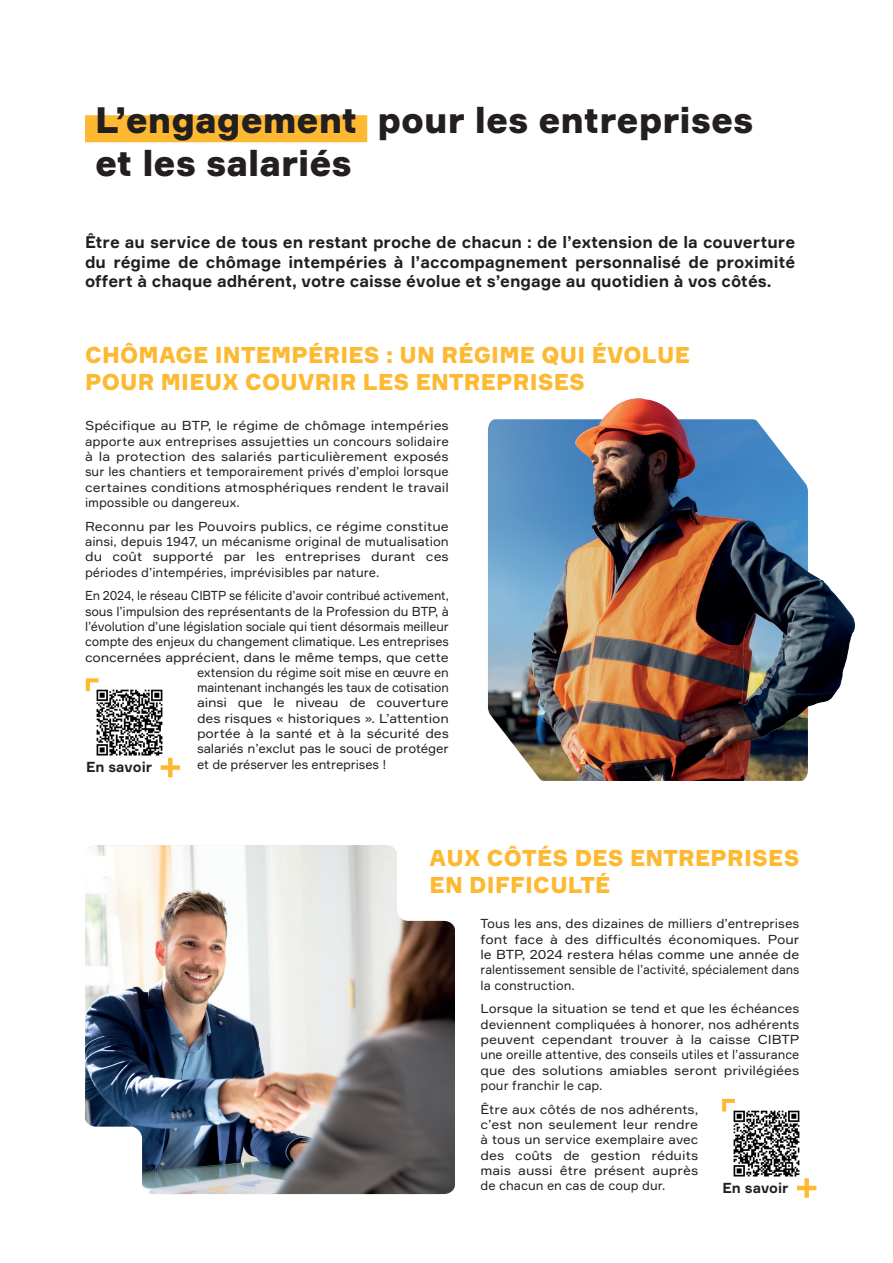
<style>
.page{position:relative;width:893px;height:1263px;background:#fff}
.page>*{position:absolute;margin:0;border:0;box-sizing:border-box;transform-origin:0 0}
.t1{font:900 36px/43.2px "Formular";color:#231f20}
.t2{font:900 22.5px/27px "Formular";letter-spacing:.01em;color:#fdb931}
.t3{font:700 16.5px/19.8px "Formular";color:#231f20;text-align:justify}
.t4{font:700 14.25px "Formular";color:#231f20}
.t5{font:12.75px/15.3px "Formular";letter-spacing:-.01em;color:#231f20;text-align:justify;scale:1.1 1}
.t6{font:12.75px "Formular";letter-spacing:-.01em;color:#231f20}
.t7{font:12.75px/15.3px "Formular";letter-spacing:-.01em;color:#231f20;text-align:justify;scale:1.05 1}
.t8{font:12.75px/15.3px "Formular";letter-spacing:-.01em;color:#231f20;text-align:justify;scale:1.04 1}
.t9{font:12.75px/15.3px "Formular";letter-spacing:-.01em;color:#231f20;text-align:justify;scale:1.08 1}
.t10{font:12.75px "Formular";letter-spacing:-.01em;color:#231f20;scale:.95 1}
</style>
<div class="page">
<img style="left:96px;top:689px;width:67px;height:67px">
<svg style="left:161px;top:758px;width:19px;height:19px"></svg>
<svg style="left:85px;top:677px;width:14px;height:15px"></svg>
<img style="left:733px;top:1110px;width:67px;height:67px">
<svg style="left:797px;top:1178px;width:19px;height:20px"></svg>
<svg style="left:721px;top:1098px;width:15px;height:14px"></svg>
<div style="left:85px;top:115px;width:282px;height:27px;background:#fdb931"></div>
<img style="left:85px;top:845px;width:370px;height:349px">
<img style="left:488px;top:419px;width:44px;height:350px">
<img style="left:532px;top:398px;width:324px;height:383px">
<h1 class="t1" style="left:95px;top:98px;width:660px">L’engagement pour les entreprises et les salariés</h1>
<p class="t3" style="left:85px;top:232px;width:712px">Être au service de tous en restant proche de chacun : de l’extension de la couverture du régime de chômage intempéries à l’accompagnement personnalisé de proximité offert à chaque adhérent, votre caisse évolue et s’engage au quotidien à vos côtés.</p>
<h2 class="t2" style="left:85px;top:341px;width:606px">CHÔMAGE INTEMPÉRIES : UN RÉGIME QUI ÉVOLUE<br>POUR MIEUX COUVRIR LES ENTREPRISES</h2>
<p class="t5" style="left:85px;top:418px;width:332px">Spécifique au BTP, le régime de chômage intempéries apporte aux entreprises assujetties un concours solidaire à la protection des salariés particulièrement exposés sur les chantiers et temporairement privés d’emploi lorsque certaines conditions atmosphériques rendent le travail impossible ou dangereux.</p>
<p class="t5" style="left:85px;top:518px;width:332px">Reconnu par les Pouvoirs publics, ce régime constitue ainsi, depuis 1947, un mécanisme original de mutualisation du coût supporté par les entreprises durant ces périodes d’intempéries, imprévisibles par nature.</p>
<p class="t10" style="left:85px;top:588px;width:384px">En 2024, le réseau CIBTP se félicite d’avoir contribué activement,</p>
<p class="t6" style="left:85px;top:603px;width:365px">sous l’impulsion des représentants de la Profession du BTP, à</p>
<p class="t6" style="left:85px;top:619px;width:365px">l’évolution d’une législation sociale qui tient désormais meilleur</p>
<p class="t6" style="left:85px;top:634px;width:365px">compte des enjeux du changement climatique. Les entreprises</p>
<p class="t5" style="left:85px;top:649px;width:332px">concernées apprécient, dans le même temps, que cette</p>
<p class="t6" style="left:197px;top:664px;width:253px">extension du régime soit mise en œuvre en</p>
<p class="t6" style="left:197px;top:680px;width:253px">maintenant inchangés les taux de cotisation</p>
<p class="t5" style="left:197px;top:695px;width:230px">ainsi que le niveau de couverture</p>
<p class="t5" style="left:197px;top:710px;width:230px">des risques « historiques ». L’attention</p>
<p class="t5" style="left:197px;top:726px;width:230px">portée à la santé et à la sécurité des</p>
<p class="t6" style="left:197px;top:741px;width:253px">salariés n’exclut pas le souci de protéger</p>
<p class="t6" style="left:197px;top:756px;width:191px">et de préserver les entreprises !</p>
<p class="t4" style="left:86px;top:758px;width:68px">En savoir</p>
<h2 class="t2" style="left:430px;top:844px;width:371px">AUX CÔTÉS DES ENTREPRISES<br>EN DIFFICULTÉ</h2>
<p class="t8" style="left:480px;top:916px;width:308px">Tous les ans, des dizaines de milliers d’entreprises font face à des difficultés économiques. Pour le BTP, 2024 restera hélas comme une année de ralentissement sensible de l’activité, spécialement dans la construction.</p>
<p class="t7" style="left:480px;top:1001px;width:305px">Lorsque la situation se tend et que les échéances deviennent compliquées à honorer, nos adhérents peuvent cependant trouver à la caisse CIBTP une oreille attentive, des conseils utiles et l’assurance que des solutions amiables seront privilégiées pour franchir le cap.</p>
<p class="t9" style="left:480px;top:1101px;width:203px">Être aux côtés de nos adhérents, c’est non seulement leur rendre à tous un service exemplaire avec des coûts de gestion réduits mais aussi être présent auprès de chacun en cas de coup dur.</p>
<p class="t4" style="left:722px;top:1179px;width:68px">En savoir</p>
</div>
